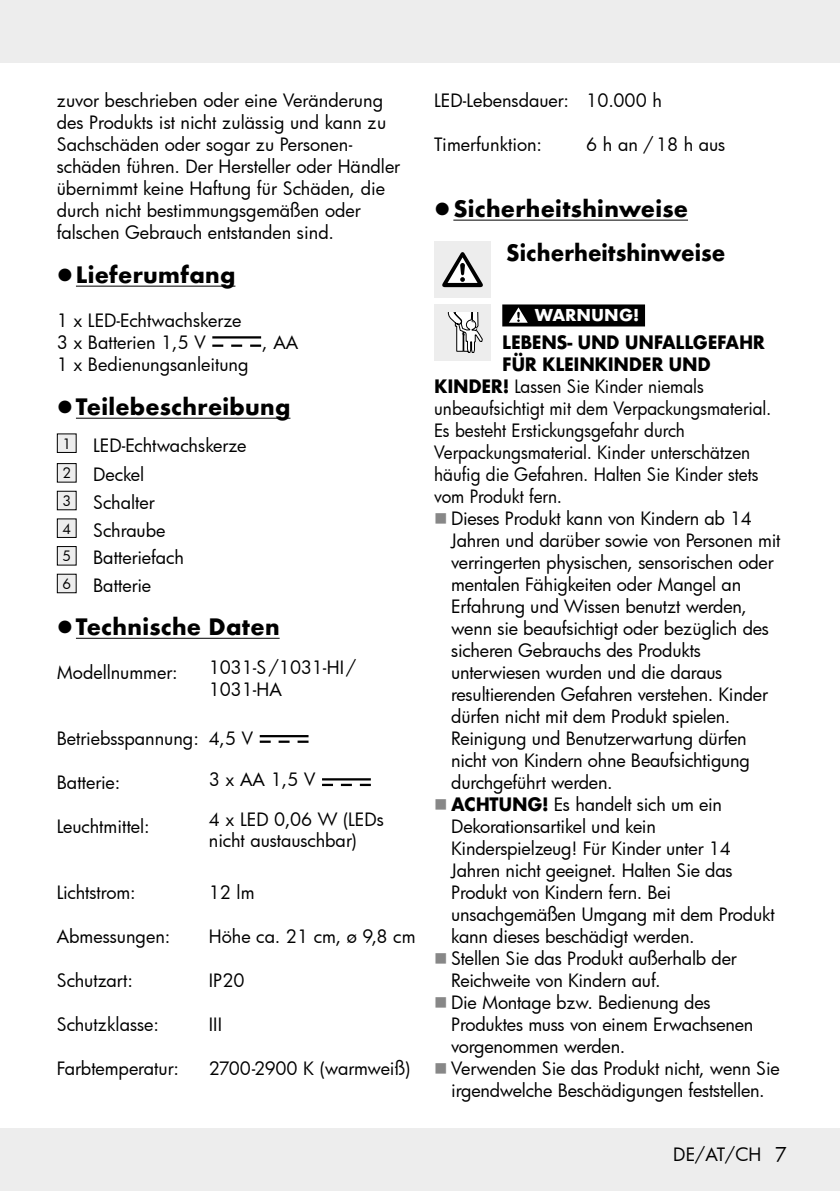
<style>
.page{position:relative;width:840px;height:1191px;background:#fff}
.page>*{position:absolute;margin:0;border:0;box-sizing:border-box;transform-origin:0 0}
.t1{font:700 22px/44px "Futura";letter-spacing:.01em;color:#000}
.t2{font:18px/22px "Futura";letter-spacing:-.01em;color:#000}
.t3{font:18px "Futura";letter-spacing:-.01em;color:#000;scale:.95 1}
.t4{font:700 18px "Futura";letter-spacing:-.02em;color:#000;scale:.95 1}
.t5{font:700 16px "Futura";color:#fff}
.s1{font-weight:700}
.s2{font-size:20px}
</style>
<div class="page">
<div style="left:0;top:0;width:839px;height:62px;background:#ededed"></div>
<div style="left:0;top:1128px;width:839px;height:63px;background:#ededed"></div>
<hr style="left:76px;top:286px;width:159px;height:1px;background:#000">
<hr style="left:76px;top:418px;width:214px;height:1px;background:#000">
<hr style="left:76px;top:638px;width:203px;height:1px;background:#000">
<hr style="left:212px;top:336px;width:49px;height:2px;background:#000">
<svg style="left:212px;top:344px;width:11px;height:3px"></svg>
<svg style="left:231px;top:344px;width:11px;height:3px"></svg>
<svg style="left:250px;top:344px;width:11px;height:3px"></svg>
<div style="left:57px;top:434px;width:19px;height:18px;background:#ededed"></div>
<div style="left:57px;top:433px;width:20px;height:20px;border:1px solid #000"></div>
<div style="left:57px;top:463px;width:19px;height:19px;background:#ededed"></div>
<div style="left:57px;top:463px;width:20px;height:19px;border:1px solid #000"></div>
<div style="left:57px;top:491px;width:19px;height:19px;background:#ededed"></div>
<div style="left:57px;top:491px;width:20px;height:19px;border:1px solid #000"></div>
<div style="left:57px;top:519px;width:19px;height:18px;background:#ededed"></div>
<div style="left:57px;top:518px;width:20px;height:20px;border:1px solid #000"></div>
<div style="left:57px;top:546px;width:19px;height:19px;background:#ededed"></div>
<div style="left:57px;top:546px;width:20px;height:19px;border:1px solid #000"></div>
<div style="left:57px;top:574px;width:19px;height:19px;background:#ededed"></div>
<hr style="left:259px;top:735px;width:49px;height:2px;background:#000">
<svg style="left:259px;top:740px;width:11px;height:3px"></svg>
<svg style="left:278px;top:740px;width:11px;height:3px"></svg>
<svg style="left:297px;top:740px;width:11px;height:3px"></svg>
<hr style="left:322px;top:778px;width:48px;height:2px;background:#000">
<svg style="left:322px;top:783px;width:11px;height:3px"></svg>
<svg style="left:341px;top:783px;width:11px;height:3px"></svg>
<svg style="left:359px;top:783px;width:11px;height:3px"></svg>
<hr style="left:453px;top:220px;width:234px;height:1px;background:#000">
<div style="left:502px;top:304px;width:142px;height:22px;background:#000"></div>
<div style="left:434px;top:241px;width:56px;height:57px;background:#ededed"></div>
<svg style="left:442px;top:252px;width:40px;height:35px"></svg>
<div style="left:434px;top:304px;width:56px;height:57px;background:#ededed"></div>
<svg style="left:447px;top:313px;width:35px;height:40px"></svg>
<svg style="left:509px;top:307px;width:18px;height:16px"></svg>
<p class="t2" style="left:57px;top:89px;width:345px">zuvor beschrieben oder eine Veränderung des Produkts ist nicht zulässig und kann zu Sachschäden oder sogar zu Personen&shy;schäden führen. Der Hersteller oder Händler übernimmt keine Haftung für Schäden, die durch nicht bestimmungsgemäßen oder falschen Gebrauch entstanden sind.</p>
<p class="t1" style="left:76px;top:253px;width:161px">Lieferumfang</p>
<p class="t2" style="left:57px;top:309px;width:186px">1 x LED-Echtwachskerze<br>3 x Batterien 1,5 V</p>
<p class="t2" style="left:262px;top:331px;width:38px">, AA</p>
<p class="t2" style="left:57px;top:353px;width:193px">1 x Bedienungsanleitung</p>
<p class="t1" style="left:76px;top:385px;width:216px">Teilebeschreibung</p>
<p class="t2" style="left:62px;top:430px;width:185px;line-height:29.6px"><sup>1</sup> LED-Echtwachskerze<br><sup>2</sup> Deckel</p>
<p class="t2" style="left:62px;top:488px;width:123px;line-height:27.6px"><sup>3</sup> Schalter<br><sup>4</sup> Schraube<br><sup>5</sup> Batteriefach<br><sup>6</sup> Batterie</p>
<p class="t1" style="left:76px;top:605px;width:205px">Technische Daten</p>
<p class="t2" style="left:57px;top:661px;width:122px">Modellnummer:</p>
<p class="t2" style="left:209px;top:656px;width:149px">1031-S/1031-HI/<br>1031-HA</p>
<p class="t2" style="left:57px;top:727px;width:198px">Betriebsspannung: 4,5 V</p>
<p class="t2" style="left:57px;top:771px;width:65px">Batterie:</p>
<p class="t2" style="left:209px;top:768px;width:108px">3 x AA 1,5 V</p>
<p class="t2" style="left:57px;top:815px;width:95px">Leuchtmittel:</p>
<p class="t2" style="left:209px;top:808px;width:176px">4 x LED 0,06 W (LEDs nicht austauschbar)</p>
<p class="t2" style="left:57px;top:881px;width:81px">Lichtstrom:</p>
<p class="t2" style="left:209px;top:881px;width:47px">12 lm</p>
<p class="t2" style="left:57px;top:925px;width:115px">Abmessungen:</p>
<p class="t2" style="left:209px;top:925px;width:208px">Höhe ca. 21 cm, ø 9,8 cm</p>
<p class="t2" style="left:57px;top:969px;width:78px">Schutzart:</p>
<p class="t2" style="left:209px;top:969px;width:37px">IP20</p>
<p class="t2" style="left:57px;top:1013px;width:104px">Schutzklasse:</p>
<p class="t2" style="left:209px;top:1013px;width:15px">III</p>
<p class="t2" style="left:57px;top:1057px;width:124px">Farbtemperatur:</p>
<p class="t2" style="left:209px;top:1057px;width:203px">2700-2900 K (warmweiß)</p>
<p class="t2" style="left:434px;top:89px;width:229px">LED-Lebensdauer: 10.000 h</p>
<p class="t2" style="left:434px;top:133px;width:109px">Timerfunktion:</p>
<p class="t2" style="left:586px;top:133px;width:140px">6 h an /18 h aus</p>
<p class="t1" style="left:506px;top:187px;width:220px;text-indent:-53px">Sicherheitshinweise<br>Sicherheitshinweise</p>
<p class="t5" style="left:534px;top:303px;width:106px">WARNUNG!</p>
<p class="t4" style="left:502px;top:329px;width:278px">LEBENS- UND UNFALLGEFAHR</p>
<p class="t4" style="left:502px;top:351px;width:221px">FÜR KLEINKINDER UND</p>
<p class="t3" style="left:434px;top:374px;width:285px"><span class="s1">KINDER!</span> Lassen Sie Kinder niemals</p>
<p class="t3" style="left:434px;top:396px;width:353px">unbeaufsichtigt mit dem Verpackungsmaterial.</p>
<p class="t3" style="left:434px;top:418px;width:265px">Es besteht Erstickungsgefahr durch</p>
<p class="t3" style="left:434px;top:440px;width:334px">Verpackungsmaterial. Kinder unterschätzen</p>
<p class="t3" style="left:434px;top:462px;width:343px">häufig die Gefahren. Halten Sie Kinder stets</p>
<p class="t3" style="left:434px;top:484px;width:132px">vom Produkt fern.</p>
<p class="t2" style="left:451px;top:507px;width:302px">Dieses Produkt kann von Kindern ab 14</p>
<p class="t2" style="left:451px;top:529px;width:331px">Jahren und darüber sowie von Personen mit</p>
<p class="t2" style="left:451px;top:551px;width:324px">verringerten physischen, sensorischen oder</p>
<p class="t2" style="left:451px;top:573px;width:291px">mentalen Fähigkeiten oder Mangel an</p>
<p class="t2" style="left:451px;top:595px;width:297px">Erfahrung und Wissen benutzt werden,</p>
<p class="t2" style="left:451px;top:617px;width:319px">wenn sie beaufsichtigt oder bezüglich des</p>
<p class="t2" style="left:451px;top:639px;width:251px">sicheren Gebrauchs des Produkts</p>
<p class="t2" style="left:451px;top:661px;width:273px">unterwiesen wurden und die daraus</p>
<p class="t2" style="left:451px;top:683px;width:318px">resultierenden Gefahren verstehen. Kinder</p>
<p class="t2" style="left:451px;top:705px;width:277px">dürfen nicht mit dem Produkt spielen.</p>
<p class="t2" style="left:451px;top:727px;width:297px">Reinigung und Benutzerwartung dürfen</p>
<p class="t2" style="left:451px;top:749px;width:300px">nicht von Kindern ohne Beaufsichtigung</p>
<p class="t2" style="left:451px;top:771px;width:159px">durchgeführt werden.</p>
<p class="t2" style="left:451px;top:793px;width:272px"><span class="s1">ACHTUNG!</span> Es handelt sich um ein</p>
<p class="t2" style="left:451px;top:815px;width:206px">Dekorationsartikel und kein</p>
<p class="t2" style="left:451px;top:837px;width:281px">Kinderspielzeug! Für Kinder unter 14</p>
<p class="t2" style="left:451px;top:859px;width:283px">Jahren nicht geeignet. Halten Sie das</p>
<p class="t2" style="left:451px;top:881px;width:221px">Produkt von Kindern fern. Bei</p>
<p class="t2" style="left:451px;top:903px;width:325px">unsachgemäßen Umgang mit dem Produkt</p>
<p class="t2" style="left:451px;top:925px;width:241px">kann dieses beschädigt werden.</p>
<p class="t2" style="left:451px;top:947px;width:287px">Stellen Sie das Produkt außerhalb der</p>
<p class="t2" style="left:451px;top:969px;width:207px">Reichweite von Kindern auf.</p>
<p class="t2" style="left:451px;top:991px;width:261px">Die Montage bzw. Bedienung des</p>
<p class="t2" style="left:451px;top:1013px;width:303px">Produktes muss von einem Erwachsenen</p>
<p class="t2" style="left:451px;top:1035px;width:172px">vorgenommen werden.</p>
<p class="t2" style="left:451px;top:1057px;width:330px">Verwenden Sie das Produkt nicht, wenn Sie</p>
<p class="t2" style="left:451px;top:1079px;width:311px">irgendwelche Beschädigungen feststellen.</p>
<p class="t2" style="left:673px;top:1143px;width:115px">DE/AT/CH <span class="s2">7</span></p>
</div>
